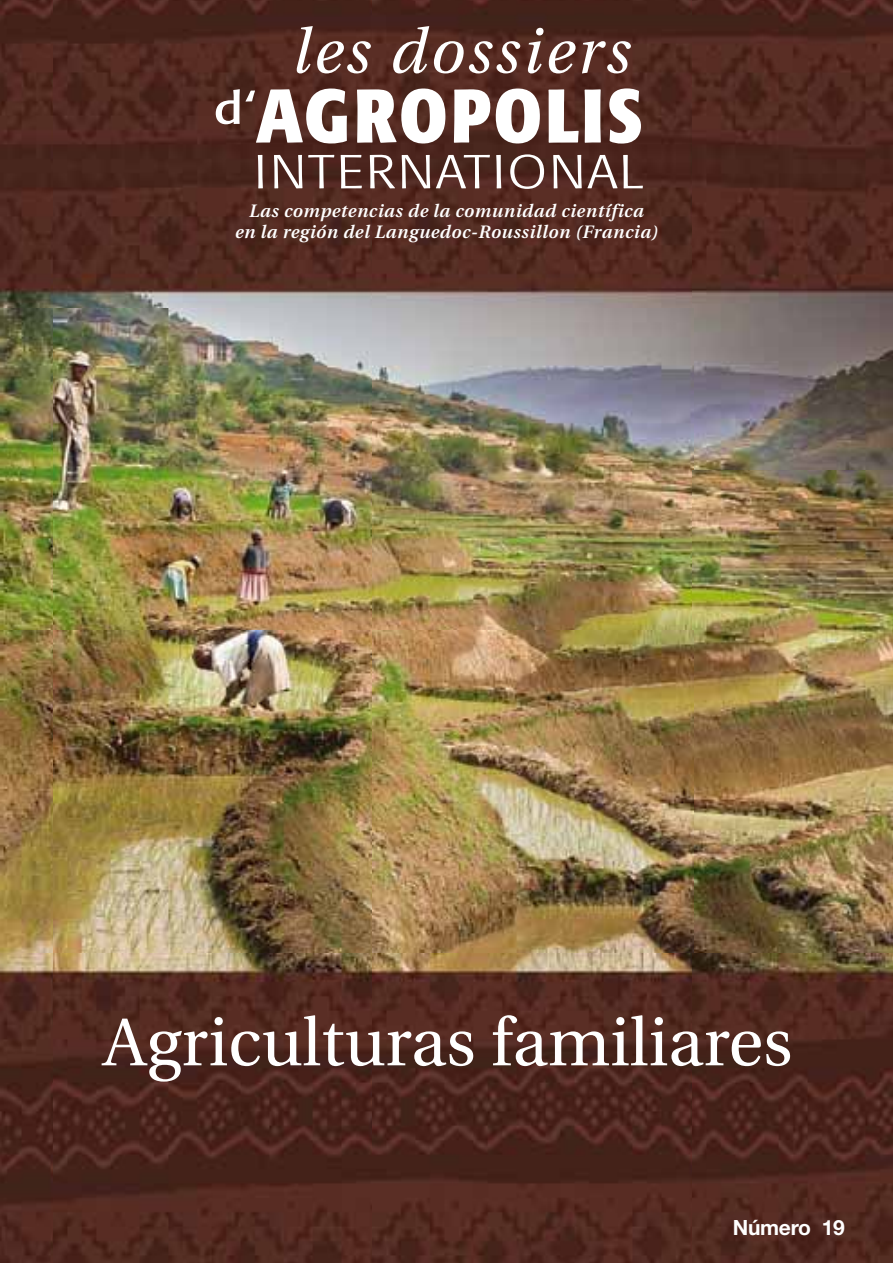
<style>
.page{position:relative;width:893px;height:1263px;background:#fff}
.page>*{position:absolute;margin:0;border:0;box-sizing:border-box;transform-origin:0 0}
.t1{font:67.5px "Utopia";color:#fff}
.t2{font:700 21px "Helvetica Neue";letter-spacing:-.015em;color:#fff}
.t3{font:italic 600 18px/21.6px "Utopia";letter-spacing:.035em;color:#fff;text-align:center}
</style>
<div class="page">
<img style="left:0;top:0;width:893px;height:1263px">
<svg style="left:258px;top:155px;width:5px;height:33px"></svg>
<svg style="left:274px;top:155px;width:28px;height:33px"></svg>
<svg style="left:308px;top:155px;width:26px;height:33px"></svg>
<svg style="left:341px;top:155px;width:21px;height:33px"></svg>
<svg style="left:370px;top:155px;width:25px;height:33px"></svg>
<svg style="left:402px;top:155px;width:28px;height:33px"></svg>
<svg style="left:436px;top:155px;width:54px;height:33px"></svg>
<svg style="left:496px;top:155px;width:5px;height:33px"></svg>
<svg style="left:510px;top:154px;width:34px;height:35px"></svg>
<svg style="left:553px;top:155px;width:64px;height:33px"></svg>
<svg style="left:623px;top:155px;width:20px;height:33px"></svg>
<svg style="left:296px;top:26px;width:75px;height:47px"></svg>
<svg style="left:393px;top:26px;width:127px;height:48px"></svg>
<svg style="left:527px;top:28px;width:16px;height:45px"></svg>
<svg style="left:549px;top:41px;width:26px;height:32px"></svg>
<svg style="left:582px;top:41px;width:49px;height:32px"></svg>
<svg style="left:216px;top:89px;width:131px;height:55px"></svg>
<svg style="left:357px;top:89px;width:88px;height:55px"></svg>
<svg style="left:454px;top:89px;width:36px;height:54px"></svg>
<svg style="left:496px;top:89px;width:44px;height:55px"></svg>
<svg style="left:548px;top:89px;width:53px;height:54px"></svg>
<svg style="left:609px;top:88px;width:32px;height:56px"></svg>
<p class="t3" style="left:235px;top:202px;width:424px">Las competencias de la comunidad científica<br>en la región del Languedoc-Roussillon (Francia)</p>
<h1 class="t1" style="left:104px;top:1015px;width:690px">Agriculturas familiares</h1>
<p class="t2" style="left:733px;top:1220px;width:113px">Número 19</p>
</div>
